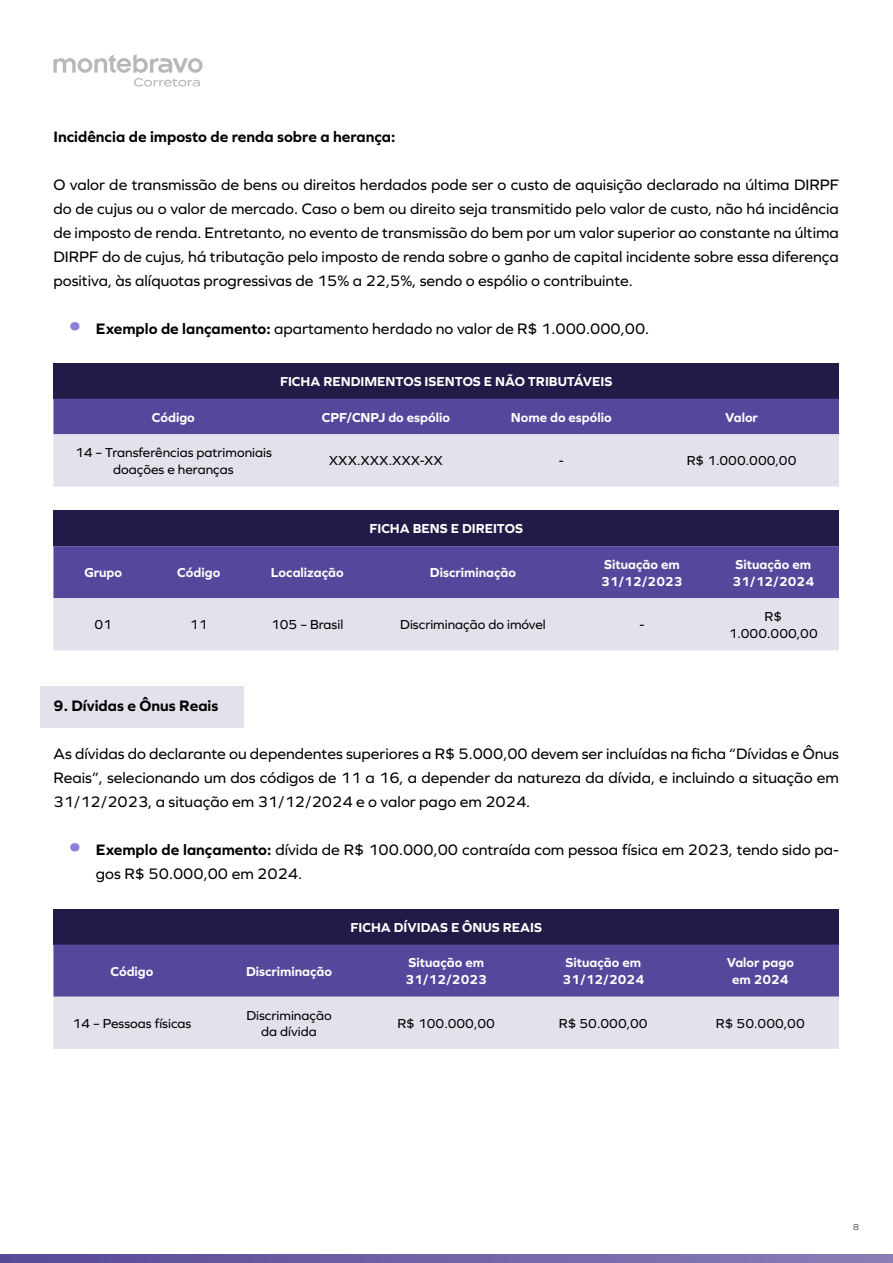
<style>
.page{position:relative;width:893px;height:1263px;background:#fff}
.page>*{position:absolute;margin:0;border:0;box-sizing:border-box;transform-origin:0 0}
.t1{font:15.75px/24px "Graphie";color:#000;text-align:justify}
.t2{font:700 15.75px "Graphie";color:#000}
.t3{font:700 13.5px/16.5px "Graphie";color:#fff}
.t4{font:13.5px/16.5px "Graphie";color:#000;text-align:center}
.t5{font:300 9px "Graphie";color:#000}
.s1{font-family:"Termina";font-weight:800;font-size:27px;color:#8f7dd6}
.s2{font-weight:700}
</style>
<div class="page">
<div style="left:41px;top:687px;width:203px;height:41px;background:#e3e1eb"></div>
<div style="left:53px;top:363px;width:786px;height:36px;background:#211c47"></div>
<svg style="left:53px;top:399px;width:786px;height:87px;background:#aaa2cb"></svg>
<div style="left:53px;top:510px;width:786px;height:36px;background:#211c47"></div>
<svg style="left:53px;top:546px;width:786px;height:104px;background:#9d94c3"></svg>
<div style="left:53px;top:909px;width:786px;height:35px;background:#211c47"></div>
<svg style="left:53px;top:944px;width:786px;height:105px;background:#9c93c3"></svg>
<svg style="left:0;top:1255px;width:893px;height:8px;background:#7162a6"></svg>
<svg style="left:53px;top:54px;width:150px;height:33px"></svg>
<p class="t2" style="left:53px;top:127px;width:344px">Incidência de imposto de renda sobre a herança:</p>
<p class="t1" style="left:53px;top:172px;width:787px">O valor de transmissão de bens ou direitos herdados pode ser o custo de aquisição declarado na última DIRPF do de cujus ou o valor de mercado. Caso o bem ou direito seja transmitido pelo valor de custo, não há incidência de imposto de renda. Entretanto, no evento de transmissão do bem por um valor superior ao constante na última DIRPF do de cujus, há tributação pelo imposto de renda sobre o ganho de capital incidente sobre essa diferença positiva, às alíquotas progressivas de 15% a 22,5%, sendo o espólio o contribuinte.</p>
<p class="t1" style="left:69px;top:316px;width:582px"><span class="s1">•</span> <span class="s2">Exemplo de lançamento:</span> apartamento herdado no valor de R$ 1.000.000,00.</p>
<p class="t3" style="left:280px;top:373px;width:334px">FICHA RENDIMENTOS ISENTOS E NÃO TRIBUTÁVEIS</p>
<p class="t3" style="left:152px;top:408px;width:45px">Código</p>
<p class="t3" style="left:322px;top:408px;width:130px">CPF/CNPJ do espólio</p>
<p class="t3" style="left:511px;top:408px;width:102px">Nome do espólio</p>
<p class="t3" style="left:725px;top:408px;width:34px">Valor</p>
<p class="t4" style="left:75px;top:444px;width:198px">14 – Transferências patrimoniais doações e heranças</p>
<p class="t4" style="left:329px;top:452px;width:115px">XXX.XXX.XXX-XX</p>
<p class="t4" style="left:559px;top:452px;width:6px">-</p>
<p class="t4" style="left:687px;top:452px;width:111px">R$ 1.000.000,00</p>
<p class="t3" style="left:369px;top:520px;width:155px">FICHA BENS E DIREITOS</p>
<p class="t3" style="left:84px;top:564px;width:39px">Grupo</p>
<p class="t3" style="left:177px;top:564px;width:45px">Código</p>
<p class="t3" style="left:271px;top:564px;width:74px">Localização</p>
<p class="t3" style="left:430px;top:564px;width:88px">Discriminação</p>
<p class="t3" style="left:601px;top:556px;width:83px">Situação em<br>31/12/2023</p>
<p class="t3" style="left:732px;top:556px;width:83px">Situação em<br>31/12/2024</p>
<p class="t4" style="left:94px;top:616px;width:19px">01</p>
<p class="t4" style="left:190px;top:616px;width:19px">11</p>
<p class="t4" style="left:271px;top:616px;width:74px">105 – Brasil</p>
<p class="t4" style="left:400px;top:616px;width:147px">Discriminação do imóvel</p>
<p class="t4" style="left:639px;top:616px;width:6px">-</p>
<p class="t4" style="left:729px;top:608px;width:91px">R$<br>1.000.000,00</p>
<p class="t2" style="left:53px;top:697px;width:166px">9. Dívidas e Ônus Reais</p>
<p class="t1" style="left:53px;top:742px;width:787px">As dívidas do declarante ou dependentes superiores a R$ 5.000,00 devem ser incluídas na ficha “Dívidas e Ônus Reais”, selecionando um dos códigos de 11 a 16, a depender da natureza da dívida, e incluindo a situação em 31/12/2023, a situação em 31/12/2024 e o valor pago em 2024.</p>
<p class="t1" style="left:96px;top:838px;width:745px;text-indent:-27px"><span class="s1">•</span> <span class="s2">Exemplo de lançamento:</span> dívida de R$ 100.000,00 contraída com pessoa física em 2023, tendo sido pa&shy;gos R$ 50.000,00 em 2024.</p>
<p class="t3" style="left:350px;top:919px;width:193px">FICHA DÍVIDAS E ÔNUS REAIS</p>
<p class="t3" style="left:110px;top:963px;width:45px">Código</p>
<p class="t3" style="left:246px;top:963px;width:88px">Discriminação</p>
<p class="t3" style="left:405px;top:954px;width:83px">Situação em<br>31/12/2023</p>
<p class="t3" style="left:562px;top:954px;width:83px">Situação em<br>31/12/2024</p>
<p class="t3" style="left:727px;top:954px;width:69px;text-align:center">Valor pago em 2024</p>
<p class="t4" style="left:72px;top:1015px;width:120px">14 – Pessoas físicas</p>
<p class="t4" style="left:246px;top:1006px;width:87px">Discriminação da dívida</p>
<p class="t4" style="left:397px;top:1015px;width:99px">R$ 100.000,00</p>
<p class="t4" style="left:559px;top:1015px;width:90px">R$ 50.000,00</p>
<p class="t4" style="left:716px;top:1015px;width:90px">R$ 50.000,00</p>
<p class="t5" style="left:853px;top:1221px;width:7px">8</p>
</div>
